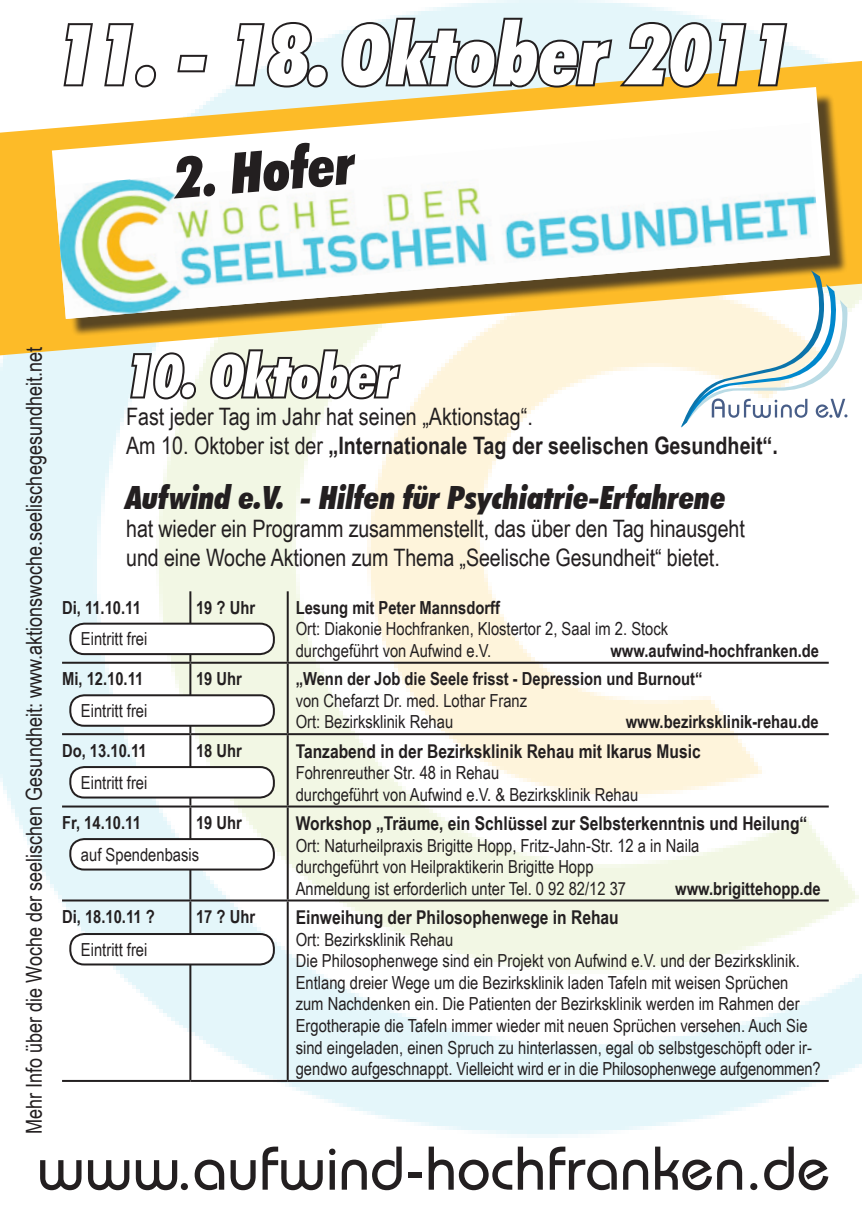
<style>
.page{position:relative;width:862px;height:1214px;background:#fff}
.page>*{position:absolute;margin:0;border:0;box-sizing:border-box;transform-origin:0 0}
.t1{font:italic 900 condensed 83px "Futura BT";color:#fff}
.t2{font:500 61.6px "Bauhaus IT Cby BT";color:#231f20}
.t3{font:italic 900 condensed 58px "Futura BT";color:#fff}
.t4{font:italic 900 condensed 56.8px "Futura BT";color:#231f20}
.t5{font:italic 900 condensed 32px "Futura BT";color:#231f20}
.t6{font:24px/28.8px "Arial Narrow";letter-spacing:-.005em;color:#231f20}
.t7{font:22px "Arial Narrow";color:#231f20}
.t8{font:700 19px "Arial Narrow";color:#231f20}
.t9{font:18px/21.6px "Arial Narrow";color:#231f20}
.t10{font:700 18px "Arial Narrow";color:#231f20}
.s1{font-weight:700}
</style>
<div class="page">
<img style="left:0;top:0;width:862px;height:1138px">
<svg style="left:0;top:61px;width:862px;height:294px;fill:#fdbb28"></svg>
<div style="left:57px;top:92px;width:790px;height:244px;background:#231f20;opacity:.75"></div>
<svg style="left:52px;top:87px;width:778px;height:232px"></svg>
<img style="left:55px;top:123px;width:765px;height:196px">
<svg style="left:128px;top:350px;width:71px;height:52px"></svg>
<svg style="left:208px;top:347px;width:195px;height:55px"></svg>
<svg style="left:680px;top:270px;width:168px;height:157px"></svg>
<svg style="left:61px;top:21px;width:34px;height:68px"></svg>
<svg style="left:102px;top:21px;width:57px;height:69px"></svg>
<svg style="left:175px;top:53px;width:35px;height:22px"></svg>
<svg style="left:233px;top:20px;width:97px;height:70px"></svg>
<svg style="left:339px;top:16px;width:410px;height:74px;background:#b0b6b1"></svg>
<svg style="left:755px;top:21px;width:34px;height:68px"></svg>
<hr style="left:189px;top:591px;width:2px;height:70px;background:#231f20">
<hr style="left:287px;top:591px;width:2px;height:70px;background:#231f20">
<hr style="left:62px;top:661px;width:128px;height:2px;background:#231f20">
<hr style="left:190px;top:661px;width:98px;height:2px;background:#231f20">
<hr style="left:189px;top:663px;width:2px;height:70px;background:#231f20">
<hr style="left:288px;top:661px;width:541px;height:2px;background:#231f20">
<hr style="left:287px;top:663px;width:2px;height:70px;background:#231f20">
<hr style="left:62px;top:733px;width:128px;height:2px;background:#231f20">
<hr style="left:190px;top:733px;width:98px;height:2px;background:#231f20">
<hr style="left:189px;top:735px;width:2px;height:70px;background:#231f20">
<hr style="left:288px;top:733px;width:541px;height:2px;background:#231f20">
<hr style="left:287px;top:735px;width:2px;height:70px;background:#231f20">
<hr style="left:62px;top:805px;width:128px;height:2px;background:#231f20">
<hr style="left:190px;top:805px;width:98px;height:2px;background:#231f20">
<hr style="left:189px;top:807px;width:2px;height:92px;background:#231f20">
<hr style="left:288px;top:805px;width:541px;height:2px;background:#231f20">
<hr style="left:287px;top:807px;width:2px;height:92px;background:#231f20">
<hr style="left:62px;top:899px;width:128px;height:2px;background:#231f20">
<hr style="left:190px;top:899px;width:98px;height:2px;background:#231f20">
<hr style="left:189px;top:901px;width:2px;height:178px;background:#231f20">
<hr style="left:288px;top:899px;width:541px;height:2px;background:#231f20">
<hr style="left:287px;top:901px;width:2px;height:178px;background:#231f20">
<hr style="left:62px;top:1079px;width:128px;height:2px;background:#231f20">
<hr style="left:190px;top:1079px;width:98px;height:2px;background:#231f20">
<hr style="left:288px;top:1079px;width:541px;height:2px;background:#231f20">
<div style="left:70px;top:623px;width:204px;height:31px;background:#fff;border-radius:14px"></div>
<div style="left:69px;top:622px;width:206px;height:33px;border:2px solid #231f20;border-radius:14px"></div>
<div style="left:70px;top:695px;width:204px;height:30px;background:#fff;border-radius:14px"></div>
<div style="left:69px;top:694px;width:206px;height:32px;border:2px solid #231f20;border-radius:14px"></div>
<div style="left:70px;top:767px;width:204px;height:30px;background:#fff;border-radius:14px"></div>
<div style="left:69px;top:766px;width:206px;height:32px;border:2px solid #231f20;border-radius:14px"></div>
<div style="left:70px;top:839px;width:204px;height:30px;background:#fff;border-radius:14px"></div>
<div style="left:69px;top:838px;width:206px;height:32px;border:2px solid #231f20;border-radius:14px"></div>
<div style="left:70px;top:933px;width:204px;height:31px;background:#fff;border-radius:14px"></div>
<div style="left:69px;top:932px;width:206px;height:33px;border:2px solid #231f20;border-radius:14px"></div>
<h1 class="t1" style="left:57px;top:4px;width:736px">11. - 18. Oktober 2011</h1>
<h3 class="t4" style="left:172px;top:144px;width:182px;rotate:-5deg">2. Hofer</h3>
<p class="t7" style="left:18px;top:1134px;width:788px;rotate:-90deg">Mehr Info über die Woche der seelischen Gesundheit: www.aktionswoche.seelischegesundheit.net</p>
<h3 class="t3" style="left:126px;top:340px;width:273px">10. Oktober</h3>
<h3 class="t6" style="left:126px;top:401px;width:653px">Fast jeder Tag im Jahr hat seinen „Aktionstag“.<br>Am 10. Oktober ist der <span class="s1">„Internationale Tag der seelischen Gesundheit“.</span></h3>
<h3 class="t5" style="left:126px;top:477px;width:601px">Aufwind e.V. - Hilfen für Psychiatrie-Erfahrene</h3>
<h3 class="t6" style="left:126px;top:513px;width:620px">hat wieder ein Programm zusammenstellt, das über den Tag hinausgeht und eine Woche Aktionen zum Thema „Seelische Gesundheit“ bietet.</h3>
<p class="t10" style="left:62px;top:593px;width:80px">Di, 11.10.11</p>
<p class="t10" style="left:196px;top:593px;width:61px">19 ? Uhr</p>
<p class="t10" style="left:296px;top:593px;width:206px">Lesung mit Peter Mannsdorff</p>
<p class="t9" style="left:296px;top:617px;width:374px">Ort: Diakonie Hochfranken, Klostertor 2, Saal im 2. Stock durchgeführt von Aufwind e.V.</p>
<p class="t9" style="left:81px;top:627px;width:68px">Eintritt frei</p>
<p class="t10" style="left:610px;top:637px;width:210px">www.aufwind-hochfranken.de</p>
<p class="t10" style="left:62px;top:665px;width:83px">Mi, 12.10.11</p>
<p class="t10" style="left:196px;top:665px;width:47px">19 Uhr</p>
<p class="t10" style="left:296px;top:665px;width:408px">„Wenn der Job die Seele frisst - Depression und Burnout“</p>
<p class="t9" style="left:296px;top:689px;width:233px">von Chefarzt Dr. med. Lothar Franz<br>Ort: Bezirksklinik Rehau</p>
<p class="t9" style="left:81px;top:699px;width:68px">Eintritt frei</p>
<p class="t10" style="left:626px;top:708px;width:195px">www.bezirksklinik-rehau.de</p>
<p class="t10" style="left:62px;top:736px;width:86px">Do, 13.10.11</p>
<p class="t10" style="left:196px;top:736px;width:47px">18 Uhr</p>
<p class="t8" style="left:296px;top:736px;width:406px">Tanzabend in der Bezirksklinik Rehau mit Ikarus Music</p>
<p class="t9" style="left:296px;top:761px;width:344px">Fohrenreuther Str. 48 in Rehau<br>durchgeführt von Aufwind e.V. &amp; Bezirksklinik Rehau</p>
<p class="t10" style="left:62px;top:809px;width:80px">Fr, 14.10.11</p>
<p class="t10" style="left:196px;top:809px;width:47px">19 Uhr</p>
<p class="t8" style="left:296px;top:808px;width:513px">Workshop „Träume, ein Schlüssel zur Selbsterkenntnis und Heilung“</p>
<p class="t9" style="left:296px;top:833px;width:405px">Ort: Naturheilpraxis Brigitte Hopp, Fritz-Jahn-Str. 12 a in Naila durchgeführt von Heilpraktikerin Brigitte Hopp<br>Anmeldung ist erforderlich unter Tel. 0 92 82/12 37</p>
<p class="t9" style="left:81px;top:770px;width:68px">Eintritt frei</p>
<p class="t9" style="left:81px;top:842px;width:120px">auf Spendenbasis</p>
<p class="t10" style="left:675px;top:874px;width:147px">www.brigittehopp.de</p>
<p class="t10" style="left:62px;top:902px;width:94px">Di, 18.10.11 ?</p>
<p class="t10" style="left:196px;top:902px;width:61px">17 ? Uhr</p>
<p class="t8" style="left:296px;top:902px;width:324px">Einweihung der Philosophenwege in Rehau</p>
<p class="t9" style="left:296px;top:927px;width:526px">Ort: Bezirksklinik Rehau<br>Die Philosophenwege sind ein Projekt von Aufwind e.V. und der Bezirksklinik.<br>Entlang dreier Wege um die Bezirksklinik laden Tafeln mit weisen Sprüchen zum Nachdenken ein. Die Patienten der Bezirksklinik werden im Rahmen der Ergotherapie die Tafeln immer wieder mit neuen Sprüchen versehen. Auch Sie sind eingeladen, einen Spruch zu hinterlassen, egal ob selbstgeschöpft oder ir&shy;gendwo aufgeschnappt. Vielleicht wird er in die Philosophenwege aufgenommen?</p>
<p class="t9" style="left:81px;top:937px;width:68px">Eintritt frei</p>
<h2 class="t2" style="left:37px;top:1130px;width:795px">www.aufwind-hochfranken.de</h2>
</div>
